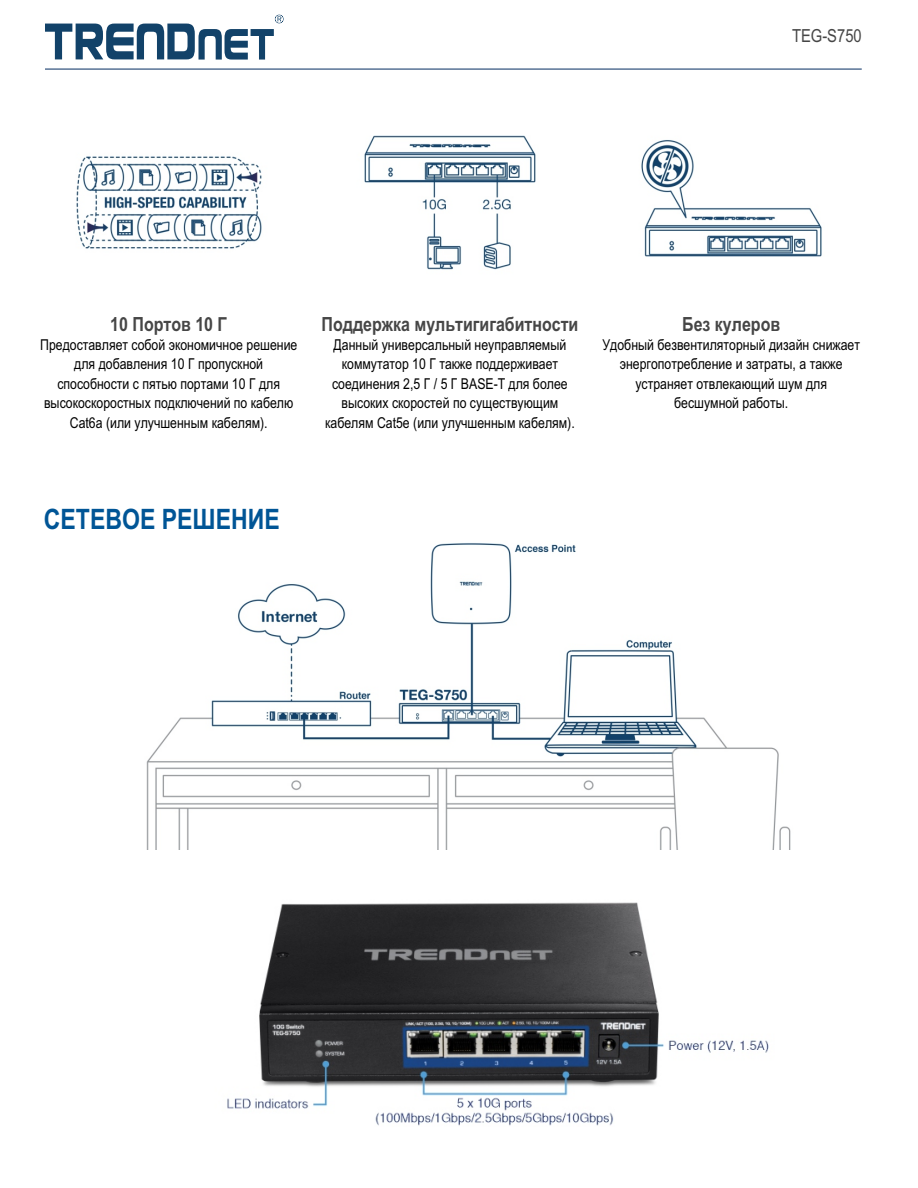
<style>
.page{position:relative;width:918px;height:1188px;background:#fff}
.page>*{position:absolute;margin:0;border:0;box-sizing:border-box;transform-origin:0 0}
.t1{font:700 28.2px "Arial Narrow";color:#005596}
.t2{font:700 19.5px "Arial Narrow";color:#464646}
.t3{font:18px "Arial Narrow";color:#464646}
.t4{font:15px/19.5px "Arial Narrow";color:#000;text-align:center}
</style>
<div class="page">
<img style="left:76px;top:156px;width:186px;height:93px">
<img style="left:364px;top:135px;width:172px;height:135px">
<img style="left:641px;top:140px;width:181px;height:117px">
<img style="left:146px;top:543px;width:645px;height:306px">
<img style="left:227px;top:902px;width:542px;height:224px">
<svg style="left:45px;top:15px;width:239px;height:45px"></svg>
<hr style="left:45px;top:68px;width:817px;height:2px;background:#32537e">
<p class="t3" style="left:792px;top:28px;width:71px">TEG-S750</p>
<h2 class="t2" style="left:110px;top:317px;width:119px">10 Портов 10 Г</h2>
<p class="t4" style="left:40px;top:336px;width:259px">Предоставляет собой экономичное решение для добавления 10 Г пропускной способности с пятью портами 10 Г для высокоскоростных подключений по кабелю Cat6a (или улучшенным кабелям).</p>
<h2 class="t2" style="left:322px;top:317px;width:258px">Поддержка мультигигабитности</h2>
<p class="t4" style="left:325px;top:336px;width:251px">Данный универсальный неуправляемый коммутатор 10 Г также поддерживает соединения 2,5 Г / 5 Г BASE-T для более высоких скоростей по существующим кабелям Cat5e (или улучшенным кабелям).</p>
<h2 class="t2" style="left:682px;top:317px;width:100px">Без кулеров</h2>
<p class="t4" style="left:602px;top:336px;width:259px">Удобный безвентиляторный дизайн снижает энергопотребление и затраты, а также устраняет отвлекающий шум для бесшумной работы.</p>
<h1 class="t1" style="left:44px;top:508px;width:237px">СЕТЕВОЕ РЕШЕНИЕ</h1>
</div>
